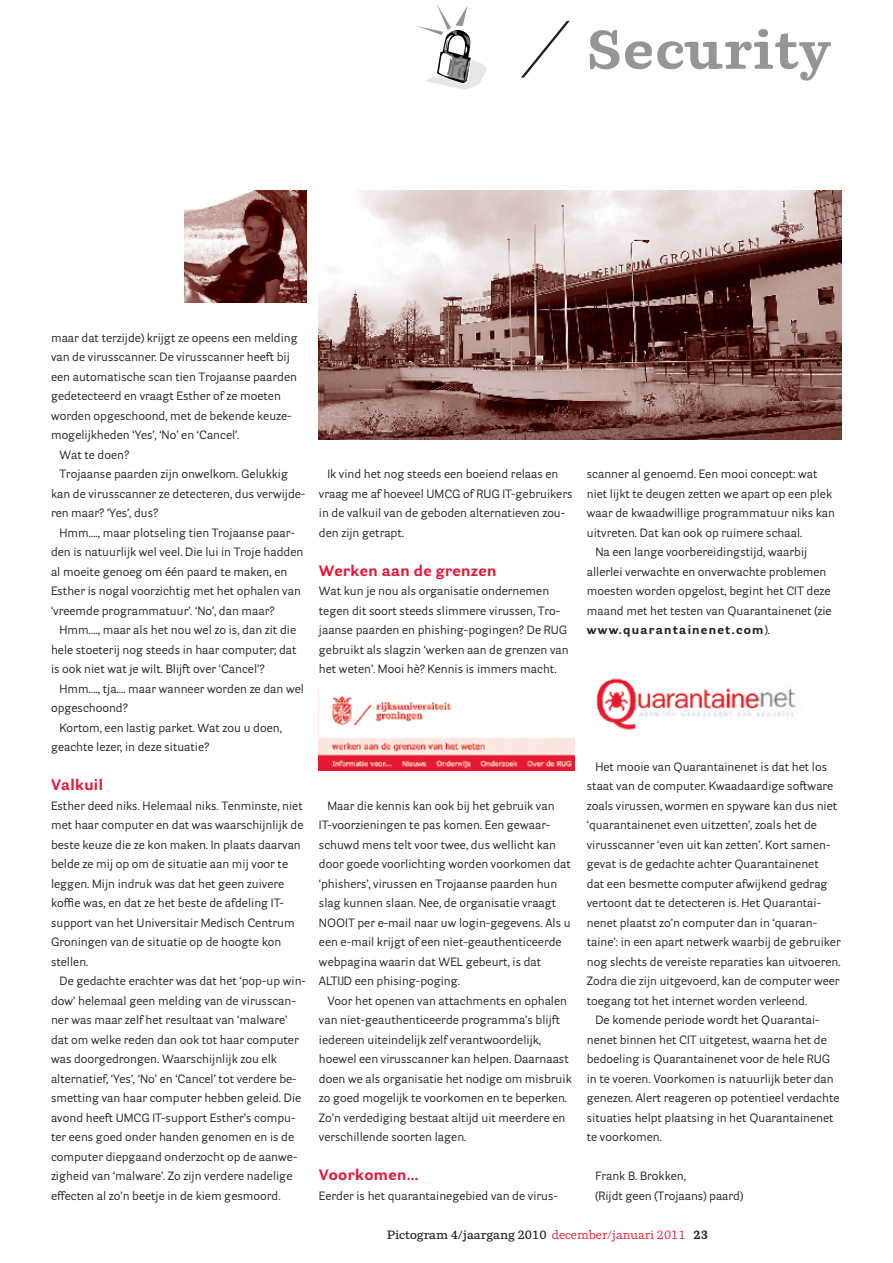
<style>
.page{position:relative;width:893px;height:1263px;background:#fff}
.page>*{position:absolute;margin:0;border:0;box-sizing:border-box;transform-origin:0 0}
.t1{font:700 54px "Parry";letter-spacing:.025em;color:#939598}
.t2{font:700 15px "Parry Grotesque";letter-spacing:.025em;color:#e51836}
.t3{font:12px/19.5px "Parry Grotesque";color:#231f20}
.t4{font:600 12px "Parry";color:#231f20}
.t5{font:700 12px "Parry Grotesque";letter-spacing:.1em;color:#231f20}
.s1{font-weight:400}
.s2{font-weight:400;color:#e51836}
.s3{font-weight:700}
</style>
<div class="page">
<svg style="left:521px;top:20px;width:49px;height:58px"></svg>
<svg style="left:417px;top:4px;width:70px;height:86px"></svg>
<img style="left:185px;top:191px;width:121px;height:112px">
<img style="left:319px;top:191px;width:523px;height:248px">
<img style="left:319px;top:696px;width:255px;height:75px">
<img style="left:596px;top:678px;width:43px;height:52px">
<img style="left:639px;top:688px;width:161px;height:29px">
<h1 class="t1" style="left:587px;top:15px;width:245px">Security</h1>
<p class="t3" style="left:51px;top:328px;width:248px">maar dat terzijde) krijgt ze opeens een melding</p>
<p class="t3" style="left:51px;top:347px;width:240px">van de virusscanner. De virusscanner heeft bij</p>
<p class="t3" style="left:51px;top:367px;width:247px">een automatische scan tien Trojaanse paarden</p>
<p class="t3" style="left:51px;top:386px;width:231px">gedetecteerd en vraagt Esther of ze moeten</p>
<p class="t3" style="left:51px;top:406px;width:242px">worden opgeschoond, met de bekende keuze-</p>
<p class="t3" style="left:51px;top:425px;width:190px">mogelijkheden ‘Yes’, ‘No’ en ‘Cancel’.</p>
<p class="t3" style="left:60px;top:445px;width:71px">Wat te doen?</p>
<p class="t3" style="left:60px;top:464px;width:230px">Trojaanse paarden zijn onwelkom. Gelukkig</p>
<p class="t3" style="left:51px;top:484px;width:256px">kan de virusscanner ze detecteren, dus verwijde-</p>
<p class="t3" style="left:51px;top:503px;width:109px">ren maar? ‘Yes’, dus?</p>
<p class="t3" style="left:60px;top:523px;width:237px">Hmm...., maar plotseling tien Trojaanse paar-</p>
<p class="t3" style="left:51px;top:542px;width:254px">den is natuurlijk wel veel. Die lui in Troje hadden</p>
<p class="t3" style="left:51px;top:562px;width:238px">al moeite genoeg om één paard te maken, en</p>
<p class="t3" style="left:51px;top:581px;width:251px">Esther is nogal voorzichtig met het ophalen van</p>
<p class="t3" style="left:51px;top:601px;width:225px">‘vreemde programmatuur’. ‘No’, dan maar?</p>
<p class="t3" style="left:60px;top:620px;width:238px">Hmm...., maar als het nou wel zo is, dan zit die</p>
<p class="t3" style="left:51px;top:640px;width:247px">hele stoeterij nog steeds in haar computer; dat</p>
<p class="t3" style="left:51px;top:659px;width:215px">is ook niet wat je wilt. Blijft over ‘Cancel’?</p>
<p class="t3" style="left:60px;top:679px;width:246px">Hmm...., tja.... maar wanneer worden ze dan wel</p>
<p class="t3" style="left:51px;top:698px;width:79px">opgeschoond?</p>
<p class="t3" style="left:60px;top:718px;width:224px">Kortom, een lastig parket. Wat zou u doen,</p>
<p class="t3" style="left:51px;top:737px;width:160px">geachte lezer, in deze situatie?</p>
<p class="t2" style="left:51px;top:775px;width:53px">Valkuil</p>
<p class="t3" style="left:51px;top:795px;width:254px">Esther deed niks. Helemaal niks. Tenminste, niet met haar computer en dat was waarschijnlijk de beste keuze die ze kon maken. In plaats daarvan belde ze mij op om de situatie aan mij voor te leggen. Mijn indruk was dat het geen zuivere koffie was, en dat ze het beste de afdeling IT&shy;support van het Universitair Medisch Centrum Groningen van de situatie op de hoogte kon stellen.</p>
<p class="t3" style="left:51px;top:971px;width:256px;text-indent:9px">De gedachte erachter was dat het ‘pop-up win&shy;dow’ helemaal geen melding van de virusscan&shy;ner was maar zelf het resultaat van ‘malware’ dat om welke reden dan ook tot haar computer was doorgedrongen. Waarschijnlijk zou elk alternatief, ‘Yes’, ‘No’ en ‘Cancel’ tot verdere be&shy;smetting van haar computer hebben geleid. Die avond heeft UMCG IT-support Esther’s compu&shy;ter eens goed onder handen genomen en is de computer diepgaand onderzocht op de aanwe&shy;zigheid van ‘malware’. Zo zijn verdere nadelige effecten al zo’n beetje in de kiem gesmoord.</p>
<p class="t3" style="left:319px;top:464px;width:255px;text-indent:9px">Ik vind het nog steeds een boeiend relaas en vraag me af hoeveel UMCG of RUG IT-gebruikers in de valkuil van de geboden alternatieven zou&shy;den zijn getrapt.</p>
<p class="t2" style="left:319px;top:561px;width:179px">Werken aan de grenzen</p>
<p class="t3" style="left:319px;top:581px;width:251px">Wat kun je nou als organisatie ondernemen tegen dit soort steeds slimmere virussen, Tro&shy;jaanse paarden en phishing-pogingen? De RUG gebruikt als slagzin ‘werken aan de grenzen van het weten’. Mooi hè? Kennis is immers macht.</p>
<p class="t3" style="left:587px;top:464px;width:232px">scanner al genoemd. Een mooi concept: wat</p>
<p class="t3" style="left:587px;top:483px;width:247px">niet lijkt te deugen zetten we apart op een plek</p>
<p class="t3" style="left:587px;top:503px;width:250px">waar de kwaadwillige programmatuur niks kan</p>
<p class="t3" style="left:587px;top:522px;width:217px">uitvreten. Dat kan ook op ruimere schaal.</p>
<p class="t3" style="left:595px;top:542px;width:213px">Na een lange voorbereidingstijd, waarbij</p>
<p class="t3" style="left:587px;top:561px;width:241px">allerlei verwachte en onverwachte problemen</p>
<p class="t3" style="left:587px;top:581px;width:245px">moesten worden opgelost, begint het CIT deze</p>
<p class="t3" style="left:587px;top:600px;width:246px">maand met het testen van Quarantainenet (zie</p>
<p class="t5" style="left:587px;top:622px;width:185px">www.quarantainenet.com<span class="s1">).</span></p>
<p class="t3" style="left:319px;top:795px;width:254px;text-indent:9px">Maar die kennis kan ook bij het gebruik van IT-voorzieningen te pas komen. Een gewaar&shy;schuwd mens telt voor twee, dus wellicht kan door goede voorlichting worden voorkomen dat ‘phishers’, virussen en Trojaanse paarden hun slag kunnen slaan. Nee, de organisatie vraagt NOOIT per e-mail naar uw login-gegevens. Als u een e-mail krijgt of een niet-geauthenticeerde webpagina waarin dat WEL gebeurt, is dat ALTIJD een phising-poging.</p>
<p class="t3" style="left:319px;top:990px;width:254px;text-indent:9px">Voor het openen van attachments en ophalen van niet-geauthenticeerde programma’s blijft iedereen uiteindelijk zelf verantwoordelijk, hoewel een virusscanner kan helpen. Daarnaast doen we als organisatie het nodige om misbruik zo goed mogelijk te voorkomen en te beperken.<br>Zo’n verdediging bestaat altijd uit meerdere en verschillende soorten lagen.</p>
<p class="t2" style="left:319px;top:1165px;width:101px">Voorkomen…</p>
<p class="t3" style="left:319px;top:1185px;width:240px">Eerder is het quarantainegebied van de virus-</p>
<p class="t3" style="left:595px;top:756px;width:233px">Het mooie van Quarantainenet is dat het los</p>
<p class="t3" style="left:587px;top:776px;width:248px">staat van de computer. Kwaadaardige software</p>
<p class="t3" style="left:587px;top:795px;width:252px">zoals virussen, wormen en spyware kan dus niet</p>
<p class="t3" style="left:587px;top:815px;width:232px">‘quarantainenet even uitzetten’, zoals het de</p>
<p class="t3" style="left:587px;top:834px;width:245px">virusscanner ‘even uit kan zetten’. Kort samen-</p>
<p class="t3" style="left:587px;top:854px;width:233px">gevat is de gedachte achter Quarantainenet</p>
<p class="t3" style="left:587px;top:873px;width:242px">dat een besmette computer afwijkend gedrag</p>
<p class="t3" style="left:587px;top:893px;width:236px">vertoont dat te detecteren is. Het Quarantai-</p>
<p class="t3" style="left:587px;top:912px;width:232px">nenet plaatst zo’n computer dan in ‘quaran-</p>
<p class="t3" style="left:587px;top:932px;width:255px">taine’: in een apart netwerk waarbij de gebruiker</p>
<p class="t3" style="left:587px;top:951px;width:255px">nog slechts de vereiste reparaties kan uitvoeren.</p>
<p class="t3" style="left:587px;top:971px;width:254px">Zodra die zijn uitgevoerd, kan de computer weer</p>
<p class="t3" style="left:587px;top:990px;width:222px">toegang tot het internet worden verleend.</p>
<p class="t3" style="left:595px;top:1010px;width:226px">De komende periode wordt het Quarantai-</p>
<p class="t3" style="left:587px;top:1029px;width:242px">nenet binnen het CIT uitgetest, waarna het de</p>
<p class="t3" style="left:587px;top:1049px;width:245px">bedoeling is Quarantainenet voor de hele RUG</p>
<p class="t3" style="left:587px;top:1068px;width:248px">in te voeren. Voorkomen is natuurlijk beter dan</p>
<p class="t3" style="left:587px;top:1088px;width:254px">genezen. Alert reageren op potentieel verdachte</p>
<p class="t3" style="left:587px;top:1107px;width:248px">situaties helpt plaatsing in het Quarantainenet</p>
<p class="t3" style="left:587px;top:1127px;width:77px">te voorkomen.</p>
<p class="t3" style="left:595px;top:1166px;width:149px">Frank B. Brokken,<br>(Rijdt geen (Trojaans) paard)</p>
<p class="t4" style="left:387px;top:1227px;width:323px">Pictogram 4/jaargang 2010 <span class="s2">december/januari 2011</span> <span class="s3">23</span></p>
</div>
